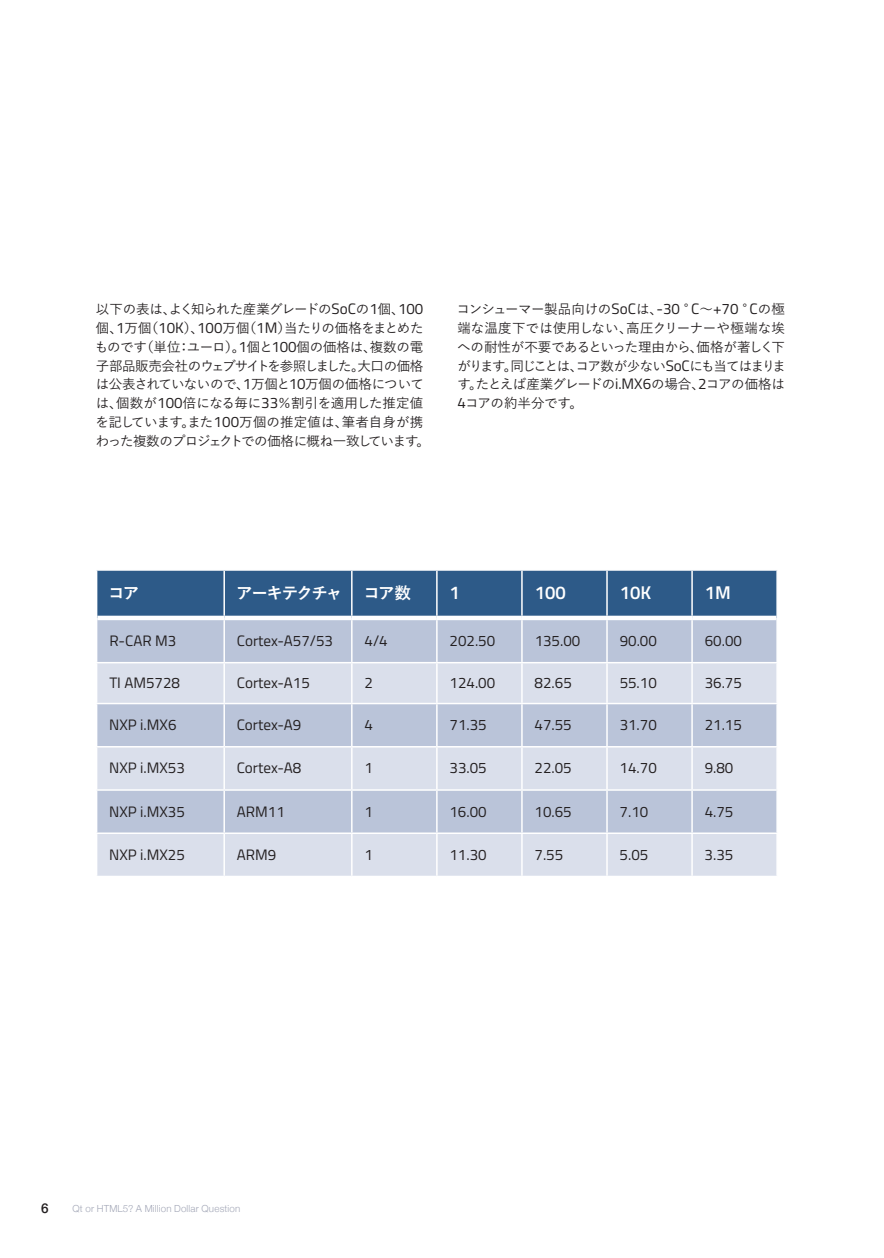
<style>
.page{position:relative;width:884px;height:1258px;background:#fff}
.page>*{position:absolute;margin:0;border:0;box-sizing:border-box;transform-origin:0 0}
.t1{font:600 18.45px "Titillium Web";color:#fff}
.t2{font:700 16.5px "Yu Go";letter-spacing:-.095em;color:#fff}
.t3{font:15.15px "Titillium Web";color:#231f20}
.t4{font:500 13.5px/18.8px "Yu Go";letter-spacing:-.035em;color:#231f20}
.t5{font:500 13.5px "Helvetica Neue";color:#231f20}
.t6{font:300 9.75px "Helvetica Neue";letter-spacing:.02em;color:#a4a8b8}
.s1{font-family:"Titillium Web";font-weight:400;font-size:15.15px}
</style>
<div class="page">
<div style="left:97px;top:570px;width:679px;height:45px;background:#2d5a88"></div>
<div style="left:97px;top:620px;width:679px;height:42px;background:#bac4d9"></div>
<svg style="left:97px;top:663px;width:679px;height:212px;background:#cdd4e4"></svg>
<hr style="left:224px;top:702px;width:128px;height:2px;background:#fff">
<hr style="left:352px;top:702px;width:85px;height:2px;background:#fff">
<hr style="left:437px;top:702px;width:85px;height:2px;background:#fff">
<hr style="left:522px;top:702px;width:85px;height:2px;background:#fff">
<hr style="left:607px;top:702px;width:85px;height:2px;background:#fff">
<hr style="left:692px;top:702px;width:86px;height:2px;background:#fff">
<hr style="left:224px;top:746px;width:128px;height:1px;background:#fff">
<hr style="left:352px;top:746px;width:85px;height:1px;background:#fff">
<hr style="left:437px;top:746px;width:85px;height:1px;background:#fff">
<hr style="left:522px;top:746px;width:85px;height:1px;background:#fff">
<hr style="left:607px;top:746px;width:85px;height:1px;background:#fff">
<hr style="left:692px;top:746px;width:86px;height:1px;background:#fff">
<hr style="left:224px;top:789px;width:128px;height:1px;background:#fff">
<hr style="left:352px;top:789px;width:85px;height:1px;background:#fff">
<hr style="left:437px;top:789px;width:85px;height:1px;background:#fff">
<hr style="left:522px;top:789px;width:85px;height:1px;background:#fff">
<hr style="left:607px;top:789px;width:85px;height:1px;background:#fff">
<hr style="left:692px;top:789px;width:86px;height:1px;background:#fff">
<hr style="left:224px;top:832px;width:128px;height:2px;background:#fff">
<hr style="left:352px;top:832px;width:85px;height:2px;background:#fff">
<hr style="left:437px;top:832px;width:85px;height:2px;background:#fff">
<hr style="left:522px;top:832px;width:85px;height:2px;background:#fff">
<hr style="left:607px;top:832px;width:85px;height:2px;background:#fff">
<hr style="left:692px;top:832px;width:86px;height:2px;background:#fff">
<hr style="left:351px;top:570px;width:1px;height:45px;background:#fff">
<hr style="left:436px;top:570px;width:1px;height:45px;background:#fff">
<hr style="left:521px;top:570px;width:2px;height:45px;background:#fff">
<hr style="left:606px;top:570px;width:2px;height:45px;background:#fff">
<hr style="left:691px;top:570px;width:2px;height:45px;background:#fff">
<hr style="left:351px;top:620px;width:1px;height:42px;background:#fff">
<hr style="left:436px;top:620px;width:1px;height:42px;background:#fff">
<hr style="left:521px;top:620px;width:2px;height:42px;background:#fff">
<hr style="left:606px;top:620px;width:2px;height:42px;background:#fff">
<hr style="left:691px;top:620px;width:2px;height:42px;background:#fff">
<hr style="left:351px;top:663px;width:1px;height:39px;background:#fff">
<hr style="left:436px;top:663px;width:1px;height:39px;background:#fff">
<hr style="left:521px;top:663px;width:2px;height:39px;background:#fff">
<hr style="left:606px;top:663px;width:2px;height:39px;background:#fff">
<hr style="left:691px;top:663px;width:2px;height:39px;background:#fff">
<hr style="left:351px;top:704px;width:1px;height:42px;background:#fff">
<hr style="left:436px;top:704px;width:1px;height:42px;background:#fff">
<hr style="left:521px;top:704px;width:2px;height:42px;background:#fff">
<hr style="left:606px;top:704px;width:2px;height:42px;background:#fff">
<hr style="left:691px;top:704px;width:2px;height:42px;background:#fff">
<hr style="left:351px;top:747px;width:1px;height:42px;background:#fff">
<hr style="left:436px;top:747px;width:1px;height:42px;background:#fff">
<hr style="left:521px;top:747px;width:2px;height:42px;background:#fff">
<hr style="left:606px;top:747px;width:2px;height:42px;background:#fff">
<hr style="left:691px;top:747px;width:2px;height:42px;background:#fff">
<hr style="left:351px;top:790px;width:1px;height:42px;background:#fff">
<hr style="left:436px;top:790px;width:1px;height:42px;background:#fff">
<hr style="left:521px;top:790px;width:2px;height:42px;background:#fff">
<hr style="left:606px;top:790px;width:2px;height:42px;background:#fff">
<hr style="left:691px;top:790px;width:2px;height:42px;background:#fff">
<hr style="left:351px;top:834px;width:1px;height:41px;background:#fff">
<hr style="left:436px;top:834px;width:1px;height:41px;background:#fff">
<hr style="left:521px;top:834px;width:2px;height:41px;background:#fff">
<hr style="left:606px;top:834px;width:2px;height:41px;background:#fff">
<hr style="left:691px;top:834px;width:2px;height:41px;background:#fff">
<hr style="left:223px;top:570px;width:2px;height:45px;background:#fff">
<hr style="left:223px;top:620px;width:2px;height:42px;background:#fff">
<hr style="left:223px;top:663px;width:2px;height:39px;background:#fff">
<hr style="left:96px;top:702px;width:128px;height:2px;background:#fff">
<hr style="left:223px;top:704px;width:2px;height:42px;background:#fff">
<hr style="left:96px;top:746px;width:128px;height:1px;background:#fff">
<hr style="left:223px;top:747px;width:2px;height:42px;background:#fff">
<hr style="left:96px;top:789px;width:128px;height:1px;background:#fff">
<hr style="left:223px;top:790px;width:2px;height:42px;background:#fff">
<hr style="left:96px;top:832px;width:128px;height:2px;background:#fff">
<hr style="left:223px;top:834px;width:2px;height:41px;background:#fff">
<p class="t4" style="left:95px;top:298px;width:337px">以下の表は、よく知られた産業グレードの<span class="s1">SoC</span>の<span class="s1">1</span>個、<span class="s1">100</span>個、<span class="s1">1</span>万個（<span class="s1">10K</span>）、<span class="s1">100</span>万個（<span class="s1">1M</span>）当たりの価格をまとめたものです（単位：ユーロ）。<span class="s1">1</span>個と<span class="s1">100</span>個の価格は、複数の電子部品販売会社のウェブサイトを参照しました。大口の価格は公表されていないので、<span class="s1">1</span>万個と<span class="s1">10</span>万個の価格については、個数が<span class="s1">100</span>倍になる毎に<span class="s1">33</span>％割引を適用した推定値を記しています。また<span class="s1">100</span>万個の推定値は、筆者自身が携わった複数のプロジェクトでの価格に概ね一致しています。</p>
<p class="t4" style="left:456px;top:298px;width:331px;text-align:justify">コンシューマー製品向けの<span class="s1">SoC</span>は、<span class="s1">-30</span> °<span class="s1">C</span>～<span class="s1">+70</span> °<span class="s1">C</span>の極端な温度下では使用しない、高圧クリーナーや極端な埃への耐性が不要であるといった理由から、価格が著しく下がります。同じことは、コア数が少ない<span class="s1">SoC</span>にも当てはまります。たとえば産業グレードの<span class="s1">i.MX6</span>の場合、<span class="s1">2</span>コアの価格は<span class="s1">4</span>コアの約半分です。</p>
<p class="t2" style="left:108px;top:583px;width:33px">コア</p>
<p class="t2" style="left:236px;top:583px;width:108px">アーキテクチャ</p>
<p class="t2" style="left:363px;top:583px;width:49px">コア数</p>
<h1 class="t1" style="left:450px;top:579px;width:12px">1</h1>
<h1 class="t1" style="left:535px;top:579px;width:33px">100</h1>
<h1 class="t1" style="left:620px;top:579px;width:33px">10K</h1>
<h1 class="t1" style="left:705px;top:579px;width:28px">1M</h1>
<p class="t3" style="left:109px;top:629px;width:68px">R-CAR M3</p>
<p class="t3" style="left:237px;top:629px;width:98px">Cortex-A57/53</p>
<p class="t3" style="left:364px;top:629px;width:25px">4/4</p>
<p class="t3" style="left:449px;top:629px;width:47px">202.50</p>
<p class="t3" style="left:535px;top:629px;width:47px">135.00</p>
<p class="t3" style="left:620px;top:629px;width:39px">90.00</p>
<p class="t3" style="left:705px;top:629px;width:39px">60.00</p>
<p class="t3" style="left:109px;top:671px;width:72px">TI AM5728</p>
<p class="t3" style="left:237px;top:671px;width:74px">Cortex-A15</p>
<p class="t3" style="left:364px;top:671px;width:10px">2</p>
<p class="t3" style="left:449px;top:671px;width:47px">124.00</p>
<p class="t3" style="left:534px;top:671px;width:39px">82.65</p>
<p class="t3" style="left:620px;top:671px;width:39px">55.10</p>
<p class="t3" style="left:705px;top:671px;width:39px">36.75</p>
<p class="t3" style="left:109px;top:714px;width:69px">NXP i.MX6</p>
<p class="t3" style="left:237px;top:714px;width:66px">Cortex-A9</p>
<p class="t3" style="left:364px;top:714px;width:10px">4</p>
<p class="t3" style="left:449px;top:714px;width:39px">71.35</p>
<p class="t3" style="left:534px;top:714px;width:39px">47.55</p>
<p class="t3" style="left:619px;top:714px;width:39px">31.70</p>
<p class="t3" style="left:705px;top:714px;width:39px">21.15</p>
<p class="t3" style="left:109px;top:757px;width:77px">NXP i.MX53</p>
<p class="t3" style="left:237px;top:757px;width:66px">Cortex-A8</p>
<p class="t3" style="left:364px;top:757px;width:10px">1</p>
<p class="t3" style="left:449px;top:757px;width:39px">33.05</p>
<p class="t3" style="left:534px;top:757px;width:39px">22.05</p>
<p class="t3" style="left:619px;top:757px;width:39px">14.70</p>
<p class="t3" style="left:704px;top:757px;width:30px">9.80</p>
<p class="t3" style="left:109px;top:800px;width:77px">NXP i.MX35</p>
<p class="t3" style="left:237px;top:800px;width:49px">ARM11</p>
<p class="t3" style="left:364px;top:800px;width:10px">1</p>
<p class="t3" style="left:449px;top:800px;width:39px">16.00</p>
<p class="t3" style="left:534px;top:800px;width:39px">10.65</p>
<p class="t3" style="left:619px;top:800px;width:30px">7.10</p>
<p class="t3" style="left:704px;top:800px;width:30px">4.75</p>
<p class="t3" style="left:109px;top:843px;width:77px">NXP i.MX25</p>
<p class="t3" style="left:237px;top:843px;width:41px">ARM9</p>
<p class="t3" style="left:364px;top:843px;width:10px">1</p>
<p class="t3" style="left:449px;top:843px;width:39px">11.30</p>
<p class="t3" style="left:534px;top:843px;width:30px">7.55</p>
<p class="t3" style="left:619px;top:843px;width:30px">5.05</p>
<p class="t3" style="left:704px;top:843px;width:30px">3.35</p>
<p class="t5" style="left:41px;top:1196px;width:9px">6</p>
<p class="t6" style="left:72px;top:1200px;width:169px">Qt or HTML5? A Million Dollar Question</p>
</div>
